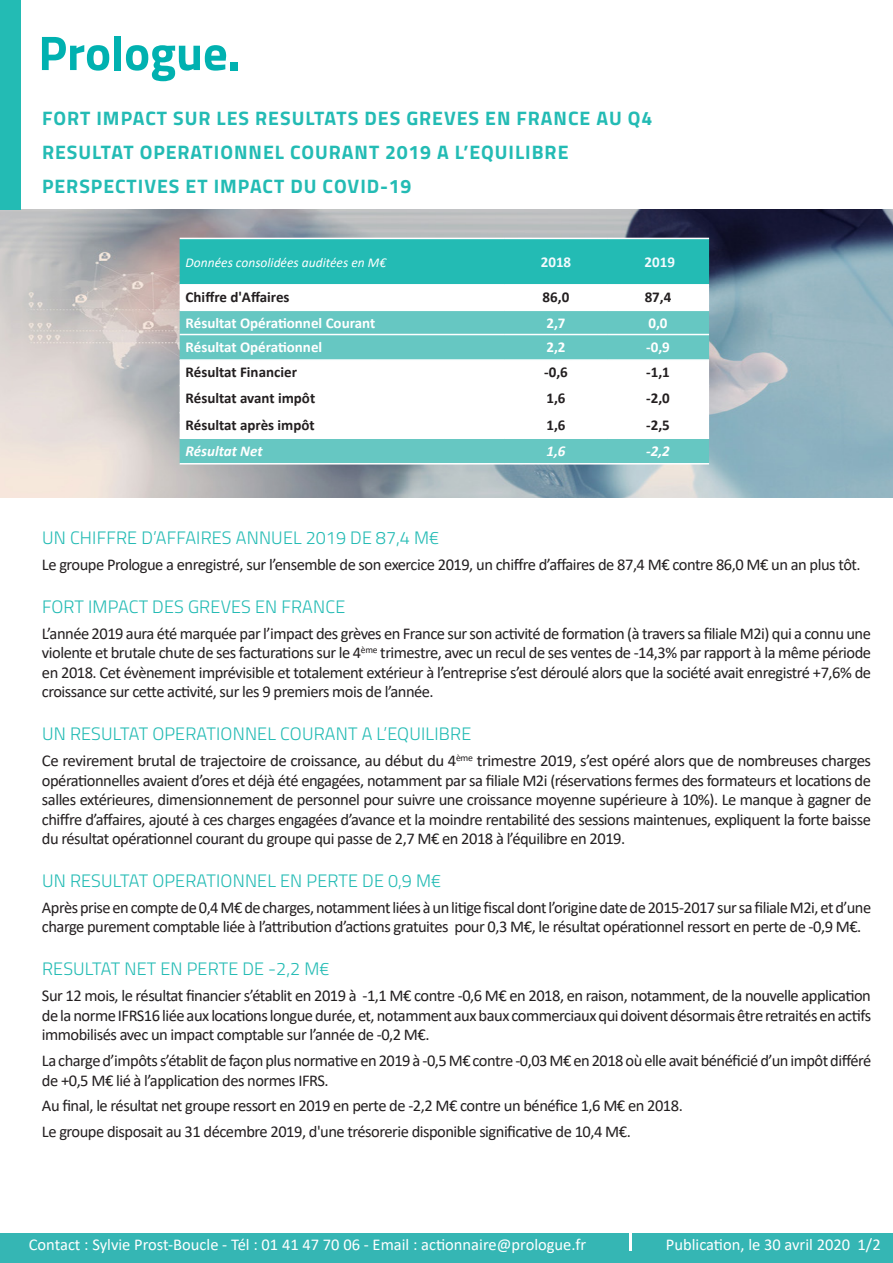
<style>
.page{position:relative;width:893px;height:1263px;background:#fff}
.page>*{position:absolute;margin:0;border:0;box-sizing:border-box;transform-origin:0 0}
.t1{font:700 19.5px "Titillium Web";letter-spacing:.05em;color:#23bbb4}
.titre_prologue{font:300 18px "Titillium Web";letter-spacing:.01em;color:#23bbb4}
.text_courant_prologu{font:16.5px/19.5px "Calibri";letter-spacing:-.03em;color:#231f20;text-align:justify}
.t2{font:16.5px "Calibri";color:#fff}
.t3{font:700 15px "Calibri";color:#231f20}
.t4{font:700 15px "Calibri";color:#fff}
.t5{font:italic 700 15px "Calibri";color:#fff}
.t6{font:700 15px "Calibri";color:#f3fafe}
.t7{font:italic 13.5px "Calibri";color:#fff}
</style>
<div class="page">
<img style="left:0;top:210px;width:892px;height:287px">
<div style="left:0;top:0;width:21px;height:210px;background:#23bbb4"></div>
<svg style="left:42px;top:37px;width:67px;height:34px"></svg>
<div style="left:114px;top:36px;width:7px;height:34px;background:#00b1b0"></div>
<svg style="left:126px;top:45px;width:100px;height:36px"></svg>
<div style="left:231px;top:62px;width:7px;height:8px;background:#00b1b0"></div>
<div style="left:180px;top:239px;width:529px;height:45px;background:#23bbb4"></div>
<svg style="left:180px;top:286px;width:529px;height:24px"></svg>
<svg style="left:180px;top:311px;width:529px;height:152px"></svg>
<hr style="left:180px;top:238px;width:325px;height:1px;background:#fff">
<hr style="left:505px;top:238px;width:102px;height:1px;background:#fff">
<hr style="left:607px;top:238px;width:102px;height:1px;background:#fff">
<hr style="left:180px;top:284px;width:325px;height:2px;background:#fff">
<hr style="left:505px;top:284px;width:102px;height:2px;background:#fff">
<hr style="left:607px;top:284px;width:102px;height:2px;background:#fff">
<hr style="left:180px;top:310px;width:325px;height:1px;background:#fff">
<hr style="left:505px;top:310px;width:102px;height:1px;background:#fff">
<hr style="left:607px;top:310px;width:102px;height:1px;background:#fff">
<hr style="left:180px;top:334px;width:325px;height:1px;background:#fff">
<hr style="left:505px;top:334px;width:102px;height:1px;background:#fff">
<hr style="left:607px;top:334px;width:102px;height:1px;background:#fff">
<hr style="left:180px;top:359px;width:325px;height:2px;background:#fff">
<hr style="left:505px;top:359px;width:102px;height:2px;background:#fff">
<hr style="left:607px;top:359px;width:102px;height:2px;background:#fff">
<hr style="left:180px;top:385px;width:325px;height:1px;background:#fff">
<hr style="left:505px;top:385px;width:102px;height:1px;background:#fff">
<hr style="left:607px;top:385px;width:102px;height:1px;background:#fff">
<hr style="left:180px;top:412px;width:325px;height:1px;background:#fff">
<hr style="left:505px;top:412px;width:102px;height:1px;background:#fff">
<hr style="left:607px;top:412px;width:102px;height:1px;background:#fff">
<hr style="left:180px;top:437px;width:325px;height:2px;background:#fff">
<hr style="left:505px;top:437px;width:102px;height:2px;background:#fff">
<hr style="left:607px;top:437px;width:102px;height:2px;background:#fff">
<hr style="left:180px;top:463px;width:325px;height:1px;background:#fff">
<hr style="left:505px;top:463px;width:102px;height:1px;background:#fff">
<hr style="left:607px;top:463px;width:102px;height:1px;background:#fff">
<div style="left:0;top:1233px;width:893px;height:30px;background:#35b6b4"></div>
<hr style="left:630px;top:1216px;width:2px;height:34px;background:#fff">
<p class="t1" style="left:42px;top:104px;width:612px">FORT IMPACT SUR LES RESULTATS DES GREVES EN FRANCE AU Q4</p>
<p class="t1" style="left:42px;top:137px;width:528px">RESULTAT OPERATIONNEL COURANT 2019 A L’EQUILIBRE</p>
<p class="t1" style="left:42px;top:171px;width:371px">PERSPECTIVES ET IMPACT DU COVID-19</p>
<p class="t7" style="left:186px;top:253px;width:202px">Données consolidées auditées en M€</p>
<p class="t6" style="left:541px;top:252px;width:32px">2018</p>
<p class="t6" style="left:644px;top:252px;width:32px">2019</p>
<p class="t3" style="left:186px;top:286px;width:105px">Chiffre d'Affaires</p>
<p class="t3" style="left:543px;top:286px;width:28px">86,0</p>
<p class="t3" style="left:645px;top:286px;width:28px">87,4</p>
<p class="t4" style="left:186px;top:312px;width:191px">Résultat Opérationnel Courant</p>
<p class="t4" style="left:546px;top:312px;width:21px">2,7</p>
<p class="t4" style="left:648px;top:312px;width:21px">0,0</p>
<p class="t4" style="left:186px;top:336px;width:138px">Résultat Opérationnel</p>
<p class="t4" style="left:546px;top:336px;width:21px">2,2</p>
<p class="t4" style="left:646px;top:336px;width:25px">-0,9</p>
<p class="t3" style="left:186px;top:362px;width:113px">Résultat Financier</p>
<p class="t3" style="left:544px;top:362px;width:25px">-0,6</p>
<p class="t3" style="left:646px;top:362px;width:25px">-1,1</p>
<p class="t3" style="left:186px;top:387px;width:131px">Résultat avant impôt</p>
<p class="t3" style="left:546px;top:387px;width:21px">1,6</p>
<p class="t3" style="left:646px;top:387px;width:25px">-2,0</p>
<p class="t3" style="left:186px;top:414px;width:131px">Résultat après impôt</p>
<p class="t3" style="left:546px;top:414px;width:21px">1,6</p>
<p class="t3" style="left:646px;top:414px;width:25px">-2,5</p>
<p class="t5" style="left:186px;top:440px;width:78px">Résultat Net</p>
<p class="t5" style="left:546px;top:440px;width:21px">1,6</p>
<p class="t5" style="left:646px;top:440px;width:25px">-2,2</p>
<p class="titre_prologue" style="left:42px;top:525px;width:399px">UN CHIFFRE D’AFFAIRES ANNUEL 2019 DE 87,4 M€</p>
<p class="text_courant_prologu" style="left:42px;top:554px;width:820px">Le groupe Prologue a enregistré, sur l’ensemble de son exercice 2019, un chiffre d’affaires de 87,4 M€ contre 86,0 M€ un an plus tôt.</p>
<p class="titre_prologue" style="left:42px;top:594px;width:305px">FORT IMPACT DES GREVES EN FRANCE</p>
<p class="text_courant_prologu" style="left:42px;top:623px;width:831px">L’année 2019 aura été marquée par l’impact des grèves en France sur son activité de formation (à travers sa filiale M2i) qui a connu une violente et brutale chute de ses facturations sur le 4<sup>ème</sup> trimestre, avec un recul de ses ventes de -14,3% par rapport à la même période en 2018. Cet évènement imprévisible et totalement extérieur à l’entreprise s’est déroulé alors que la société avait enregistré +7,6% de croissance sur cette activité, sur les 9 premiers mois de l’année.</p>
<p class="titre_prologue" style="left:42px;top:721px;width:431px">UN RESULTAT OPERATIONNEL COURANT A L’EQUILIBRE</p>
<p class="text_courant_prologu" style="left:42px;top:750px;width:831px">Ce revirement brutal de trajectoire de croissance, au début du 4<sup>ème</sup> trimestre 2019, s’est opéré alors que de nombreuses charges opérationnelles avaient d’ores et déjà été engagées, notamment par sa filiale M2i (réservations fermes des formateurs et locations de salles extérieures, dimensionnement de personnel pour suivre une croissance moyenne supérieure à 10%). Le manque à gagner de chiffre d’affaires, ajouté à ces charges engagées d’avance et la moindre rentabilité des sessions maintenues, expliquent la forte baisse du résultat opérationnel courant du groupe qui passe de 2,7 M€ en 2018 à l’équilibre en 2019.</p>
<p class="titre_prologue" style="left:42px;top:868px;width:401px">UN RESULTAT OPERATIONNEL EN PERTE DE 0,9 M€</p>
<p class="text_courant_prologu" style="left:42px;top:897px;width:831px">Après prise en compte de 0,4 M€ de charges, notamment liées à un litige fiscal dont l’origine date de 2015-2017 sur sa filiale M2i, et d’une charge purement comptable liée à l’attribution d’actions gratuites pour 0,3 M€, le résultat opérationnel ressort en perte de -0,9 M€.</p>
<p class="titre_prologue" style="left:42px;top:956px;width:289px">RESULTAT NET EN PERTE DE -2,2 M€</p>
<p class="text_courant_prologu" style="left:42px;top:985px;width:831px">Sur 12 mois, le résultat financier s’établit en 2019 à -1,1 M€ contre -0,6 M€ en 2018, en raison, notamment, de la nouvelle application de la norme IFRS16 liée aux locations longue durée, et, notamment aux baux commerciaux qui doivent désormais être retraités en actifs immobilisés avec un impact comptable sur l’année de -0,2 M€.</p>
<p class="text_courant_prologu" style="left:42px;top:1050px;width:831px">La charge d’impôts s’établit de façon plus normative en 2019 à -0,5 M€ contre -0,03 M€ en 2018 où elle avait bénéficié d’un impôt différé de +0,5 M€ lié à l’application des normes IFRS.</p>
<p class="text_courant_prologu" style="left:42px;top:1096px;width:642px">Au final, le résultat net groupe ressort en 2019 en perte de -2,2 M€ contre un bénéfice 1,6 M€ en 2018.</p>
<p class="text_courant_prologu" style="left:42px;top:1122px;width:590px">Le groupe disposait au 31 décembre 2019, d'une trésorerie disponible significative de 10,4 M€.</p>
<p class="t2" style="left:29px;top:1233px;width:559px">Contact : Sylvie Prost-Boucle - Tél : 01 41 47 70 06 - Email : actionnaire@prologue.fr</p>
<p class="t2" style="left:666px;top:1233px;width:216px">Publication, le 30 avril 2020 1/2</p>
</div>
